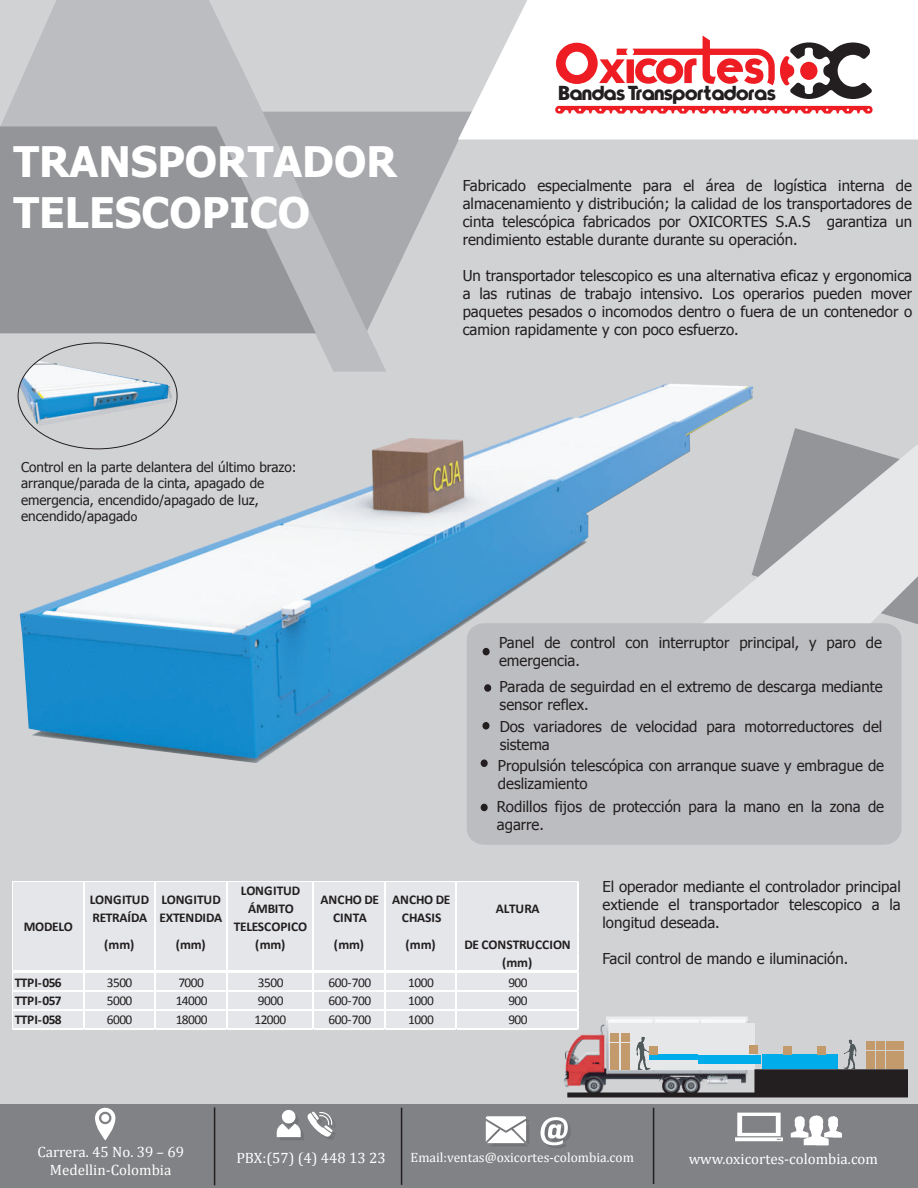
<style>
.page{position:relative;width:918px;height:1188px;background:#fff}
.page>*{position:absolute;margin:0;border:0;box-sizing:border-box;transform-origin:0 0}
.t1{font:700 42px/50.4px "Tahoma";color:#fff}
.t2{font:20.55px "Typo Graphica";color:#231f20}
.t3{font:15px/18px "Tahoma";color:#231f20}
.t4{font:15px/18px "Cambria";color:#fff;text-align:center}
.t5{font:13.5px/16.2px "Tahoma";color:#231f20}
.t6{font:13.5px "Cambria";color:#fff}
.t7{font:700 13.35px/17.9px "Calibri";letter-spacing:-.01em;color:#231f20}
.t8{font:13.35px "Calibri";letter-spacing:-.04em;color:#231f20}
.s1{font-size:12px}
</style>
<div class="page">
<div style="left:0;top:0;width:917px;height:1105px;background:#d1d2d4"></div>
<div style="left:0;top:1104px;width:918px;height:84px;background:#808285"></div>
<svg style="left:486px;top:1116px;width:42px;height:30px"></svg>
<svg style="left:277px;top:1109px;width:59px;height:31px"></svg>
<svg style="left:95px;top:1108px;width:20px;height:32px"></svg>
<svg style="left:764px;top:1137px;width:19px;height:4px"></svg>
<svg style="left:764px;top:1113px;width:17px;height:27px"></svg>
<svg style="left:791px;top:1116px;width:51px;height:29px"></svg>
<svg style="left:386px;top:112px;width:73px;height:179px;fill:#a8a9ad"></svg>
<svg style="left:183px;top:111px;width:203px;height:261px;fill:#a8a9ad"></svg>
<svg style="left:0;top:0;width:270px;height:127px"></svg>
<svg style="left:0;top:127px;width:316px;height:206px;background:#989a9d"></svg>
<div style="left:13px;top:882px;width:566px;height:148px;background:#e4e6e9"></div>
<hr style="left:13px;top:881px;width:566px;height:1px;background:#fff">
<hr style="left:12px;top:971px;width:567px;height:2px;background:#fff">
<hr style="left:12px;top:881px;width:1px;height:90px;background:#fff">
<hr style="left:83px;top:882px;width:1px;height:89px;background:#fff">
<hr style="left:154px;top:882px;width:2px;height:89px;background:#fff">
<hr style="left:226px;top:882px;width:2px;height:89px;background:#fff">
<hr style="left:313px;top:882px;width:1px;height:89px;background:#fff">
<hr style="left:384px;top:882px;width:2px;height:89px;background:#fff">
<hr style="left:456px;top:882px;width:1px;height:89px;background:#fff">
<hr style="left:13px;top:990px;width:566px;height:2px;background:#fff">
<hr style="left:577px;top:882px;width:2px;height:89px;background:#fff">
<hr style="left:13px;top:1009px;width:566px;height:2px;background:#fff">
<hr style="left:12px;top:973px;width:1px;height:57px;background:#fff">
<hr style="left:83px;top:973px;width:1px;height:57px;background:#fff">
<hr style="left:154px;top:973px;width:2px;height:57px;background:#fff">
<hr style="left:226px;top:973px;width:2px;height:57px;background:#fff">
<hr style="left:313px;top:973px;width:1px;height:57px;background:#fff">
<hr style="left:384px;top:973px;width:2px;height:57px;background:#fff">
<hr style="left:456px;top:973px;width:1px;height:57px;background:#fff">
<hr style="left:13px;top:1028px;width:566px;height:2px;background:#fff">
<img style="left:20px;top:383px;width:733px;height:380px">
<img style="left:19px;top:361px;width:153px;height:65px">
<img style="left:834px;top:1039px;width:23px;height:30px">
<img style="left:528px;top:952px;width:236px;height:225px">
<div style="left:610px;top:1024px;width:145px;height:46px;background:#e6e7e9"></div>
<hr style="left:567px;top:1093px;width:341px;height:4px;background:#231f20">
<div style="left:754px;top:1069px;width:154px;height:25px;background:#231f20;border:2px solid #231f20"></div>
<div style="left:762px;top:1055px;width:76px;height:14px;background:#00acea"></div>
<div style="left:699px;top:1055px;width:62px;height:9px;background:#00acea"></div>
<div style="left:649px;top:1055px;width:48px;height:5px;background:#00acea"></div>
<div style="left:610px;top:1061px;width:9px;height:9px;background:#c39a6b"></div>
<div style="left:621px;top:1061px;width:8px;height:9px;background:#c39a6b"></div>
<div style="left:610px;top:1052px;width:9px;height:9px;background:#c39a6b"></div>
<div style="left:621px;top:1052px;width:8px;height:9px;background:#c39a6b"></div>
<div style="left:610px;top:1043px;width:9px;height:9px;background:#c39a6b"></div>
<div style="left:621px;top:1043px;width:8px;height:9px;background:#c39a6b"></div>
<div style="left:610px;top:1033px;width:9px;height:9px;background:#c39a6b"></div>
<div style="left:621px;top:1033px;width:8px;height:9px;background:#c39a6b"></div>
<div style="left:866px;top:1060px;width:9px;height:8px;background:#c39a6b"></div>
<div style="left:866px;top:1051px;width:9px;height:8px;background:#c39a6b"></div>
<div style="left:866px;top:1041px;width:9px;height:9px;background:#c39a6b"></div>
<div style="left:876px;top:1060px;width:9px;height:8px;background:#c39a6b"></div>
<div style="left:876px;top:1051px;width:9px;height:8px;background:#c39a6b"></div>
<div style="left:876px;top:1041px;width:9px;height:9px;background:#c39a6b"></div>
<div style="left:886px;top:1060px;width:9px;height:8px;background:#c39a6b"></div>
<div style="left:886px;top:1051px;width:9px;height:8px;background:#c39a6b"></div>
<div style="left:886px;top:1041px;width:9px;height:9px;background:#c39a6b"></div>
<div style="left:896px;top:1060px;width:8px;height:8px;background:#c39a6b"></div>
<div style="left:896px;top:1051px;width:8px;height:8px;background:#c39a6b"></div>
<div style="left:896px;top:1041px;width:8px;height:9px;background:#c39a6b"></div>
<div style="left:749px;top:1045px;width:8px;height:9px;background:#c39a6b"></div>
<div style="left:783px;top:1046px;width:9px;height:9px;background:#c39a6b"></div>
<div style="left:817px;top:1046px;width:9px;height:9px;background:#c39a6b"></div>
<img style="left:625px;top:1035px;width:36px;height:37px">
<div style="left:649px;top:1046px;width:8px;height:9px;background:#c39a6b"></div>
<svg style="left:458px;top:0;width:460px;height:140px;background:#f8f8f9"></svg>
<div style="left:467px;top:623px;width:435px;height:222px;background:#bcbdc0;border-radius:17px"></div>
<div style="left:483px;top:648px;width:7px;height:7px;background:#231f20;border-radius:50%"></div>
<div style="left:484px;top:684px;width:7px;height:8px;background:#231f20;border-radius:50%"></div>
<div style="left:482px;top:722px;width:8px;height:8px;background:#231f20;border-radius:50%"></div>
<div style="left:481px;top:759px;width:7px;height:8px;background:#231f20;border-radius:50%"></div>
<div style="left:481px;top:804px;width:7px;height:7px;background:#231f20;border-radius:50%"></div>
<svg style="left:703px;top:428px;width:215px;height:196px"></svg>
<hr style="left:401px;top:1108px;width:1px;height:77px;background:#231f20">
<hr style="left:653px;top:1108px;width:1px;height:76px;background:#231f20">
<hr style="left:214px;top:1107px;width:1px;height:78px;background:#231f20">
<svg style="left:556px;top:36px;width:316px;height:63px;background:#e3adaf"></svg>
<svg style="left:555px;top:106px;width:318px;height:8px;background:#f25d61"></svg>
<h1 class="t1" style="left:13px;top:139px;width:385px">TRANSPORTADOR<br>TELESCOPICO</h1>
<p class="t5" style="left:21px;top:460px;width:277px">Control en la parte delantera del último brazo: arranque/parada de la cinta, apagado de emergencia, encendido/apagado de luz, encendido/apagad<span class="s1">o</span></p>
<h2 class="t2" style="left:559px;top:81px;width:218px">BandasTransportadoras</h2>
<p class="t3" style="left:463px;top:177px;width:451px;text-align:justify">Fabricado especialmente para el área de logística interna de almacenamiento y distribución; la calidad de los transportadores de cinta telescópica fabricados por OXICORTES S.A.S garantiza un rendimiento estable durante durante su operación.</p>
<p class="t3" style="left:463px;top:267px;width:451px;text-align:justify">Un transportador telescopico es una alternativa eficaz y ergonomica a las rutinas de trabajo intensivo. Los operarios pueden mover paquetes pesados o incomodos dentro o fuera de un contenedor o camion rapidamente y con poco esfuerzo.</p>
<p class="t3" style="left:499px;top:635px;width:385px">Panel de control con interruptor principal, y paro de emergencia.</p>
<p class="t3" style="left:500px;top:679px;width:385px">Parada de seguirdad en el extremo de descarga mediante sensor reflex.</p>
<p class="t3" style="left:500px;top:718px;width:384px">Dos variadores de velocidad para motorreductores del sistema</p>
<p class="t3" style="left:498px;top:757px;width:388px">Propulsión telescópica con arranque suave y embrague de deslizamiento</p>
<p class="t3" style="left:497px;top:798px;width:389px">Rodillos fijos de protección para la mano en la zona de agarre.</p>
<p class="t7" style="left:24px;top:917px;width:51px">MODELO</p>
<p class="t7" style="left:90px;top:891px;width:61px">LONGITUD<br>RETRAÍDA</p>
<p class="t7" style="left:160px;top:891px;width:64px">LONGITUD<br>EXTENDIDA</p>
<p class="t7" style="left:234px;top:882px;width:75px;text-align:center">LONGITUD<br>ÁMBITO<br>TELESCOPICO</p>
<p class="t7" style="left:321px;top:891px;width:60px;text-align:center">ANCHO DE<br>CINTA</p>
<p class="t7" style="left:392px;top:891px;width:60px;text-align:center">ANCHO DE<br>CHASIS</p>
<p class="t7" style="left:496px;top:899px;width:45px">ALTURA</p>
<p class="t7" style="left:104px;top:935px;width:32px">(mm)</p>
<p class="t7" style="left:176px;top:935px;width:32px">(mm)</p>
<p class="t7" style="left:255px;top:935px;width:32px">(mm)</p>
<p class="t7" style="left:334px;top:935px;width:32px">(mm)</p>
<p class="t7" style="left:502px;top:935px;width:70px;text-indent:-97px">(mm) DE CONSTRUCCION (mm)</p>
<p class="t7" style="left:15px;top:973px;width:49px">TTPI-056</p>
<p class="t8" style="left:107px;top:973px;width:27px">3500</p>
<p class="t8" style="left:178px;top:973px;width:27px">7000</p>
<p class="t8" style="left:258px;top:973px;width:27px">3500</p>
<p class="t8" style="left:329px;top:973px;width:44px">600-700</p>
<p class="t8" style="left:408px;top:973px;width:27px">1000</p>
<p class="t8" style="left:508px;top:973px;width:21px">900</p>
<p class="t7" style="left:15px;top:992px;width:49px">TTPI-057</p>
<p class="t8" style="left:107px;top:992px;width:27px">5000</p>
<p class="t8" style="left:176px;top:992px;width:33px">14000</p>
<p class="t8" style="left:258px;top:992px;width:27px">9000</p>
<p class="t8" style="left:329px;top:992px;width:44px">600-700</p>
<p class="t8" style="left:408px;top:992px;width:27px">1000</p>
<p class="t8" style="left:508px;top:992px;width:21px">900</p>
<p class="t7" style="left:15px;top:1010px;width:49px">TTPI-058</p>
<p class="t8" style="left:107px;top:1011px;width:27px">6000</p>
<p class="t8" style="left:176px;top:1011px;width:33px">18000</p>
<p class="t8" style="left:254px;top:1011px;width:33px">12000</p>
<p class="t8" style="left:329px;top:1011px;width:44px">600-700</p>
<p class="t8" style="left:408px;top:1011px;width:27px">1000</p>
<p class="t8" style="left:508px;top:1011px;width:21px">900</p>
<p class="t3" style="left:602px;top:878px;width:300px;text-align:justify">El operador mediante el controlador principal extiende el transportador telescopico a la longitud deseada.</p>
<p class="t3" style="left:602px;top:950px;width:247px">Facil control de mando e iluminación.</p>
<p class="t4" style="left:37px;top:1143px;width:148px">Carrera. 45 No. 39 – 69<br>Medellin-Colombia</p>
<p class="t6" style="left:411px;top:1149px;width:225px">Email:ventas@oxicortes-colombia.com</p>
<p class="t4" style="left:236px;top:1149px;width:151px">PBX:(57) (4) 448 13 23</p>
<p class="t4" style="left:689px;top:1150px;width:191px">www.oxicortes-colombia.com</p>
</div>
